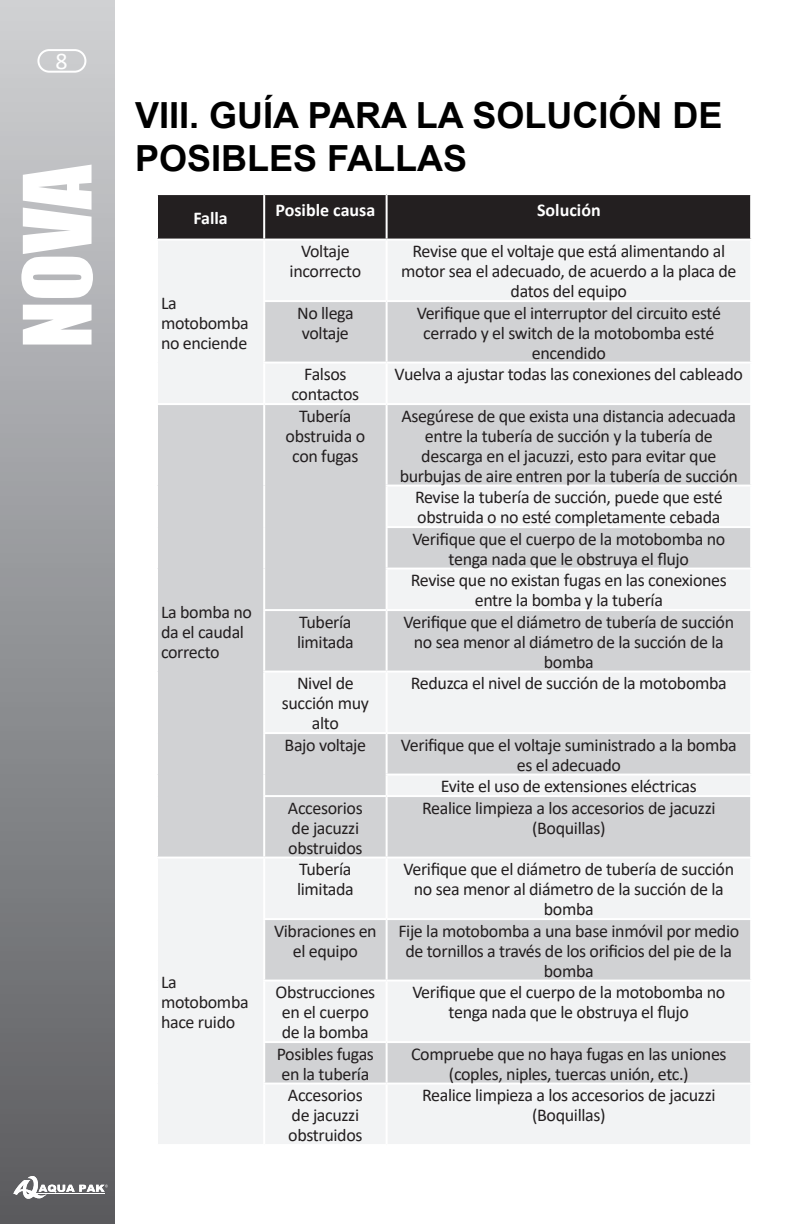
<style>
.page{position:relative;width:792px;height:1224px;background:#fff}
.page>*{position:absolute;margin:0;border:0;box-sizing:border-box;transform-origin:0 0}
.t1{font:87px "Impact";color:#fff}
.t2{font:700 36px/43.2px "Arial";color:#000}
.t3{font:24px "Calibri";color:#fff}
.BODY{font:18px/20px "Calibri";letter-spacing:-.02em;color:#231f20;text-align:center}
.BODY_left{font:18px/20px "Calibri";letter-spacing:-.02em;color:#231f20}
.t4{font:700 18px "Calibri";color:#fff}
.s1{color:#231f20}
</style>
<div class="page">
<div style="left:0;top:0;width:115px;height:1224px;background:linear-gradient(to bottom,#cfd1d4,#5a5b5e)"></div>
<div style="left:37px;top:49px;width:49px;height:24px;border:2px solid #fff;border-radius:11px"></div>
<svg style="left:13px;top:1176px;width:95px;height:24px"></svg>
<div style="left:158px;top:195px;width:592px;height:44px;background:#231f20"></div>
<div style="left:158px;top:241px;width:592px;height:903px;background:#f2f3f4"></div>
<svg style="left:158px;top:301px;width:592px;height:783px;fill:#d1d2d4"></svg>
<hr style="left:263px;top:195px;width:2px;height:44px;background:#fff">
<hr style="left:386px;top:195px;width:2px;height:44px;background:#fff">
<hr style="left:263px;top:241px;width:2px;height:59px;background:#fff">
<hr style="left:386px;top:241px;width:2px;height:59px;background:#fff">
<hr style="left:263px;top:300px;width:124px;height:2px;background:#fff">
<hr style="left:263px;top:302px;width:2px;height:60px;background:#fff">
<hr style="left:387px;top:300px;width:365px;height:2px;background:#fff">
<hr style="left:386px;top:302px;width:2px;height:60px;background:#fff">
<hr style="left:263px;top:362px;width:124px;height:2px;background:#fff">
<hr style="left:263px;top:364px;width:2px;height:39px;background:#fff">
<hr style="left:387px;top:362px;width:365px;height:2px;background:#fff">
<hr style="left:386px;top:364px;width:2px;height:39px;background:#fff">
<hr style="left:156px;top:403px;width:108px;height:2px;background:#fff">
<hr style="left:264px;top:403px;width:123px;height:2px;background:#fff">
<hr style="left:263px;top:405px;width:2px;height:81px;background:#fff">
<hr style="left:387px;top:403px;width:365px;height:2px;background:#fff">
<hr style="left:386px;top:405px;width:2px;height:80px;background:#fff">
<hr style="left:263px;top:486px;width:2px;height:41px;background:#fff">
<hr style="left:386px;top:485px;width:366px;height:2px;background:#fff">
<hr style="left:386px;top:487px;width:2px;height:39px;background:#fff">
<hr style="left:263px;top:527px;width:2px;height:42px;background:#fff">
<hr style="left:386px;top:526px;width:366px;height:2px;background:#fff">
<hr style="left:386px;top:528px;width:2px;height:40px;background:#fff">
<hr style="left:263px;top:569px;width:2px;height:40px;background:#fff">
<hr style="left:386px;top:568px;width:366px;height:2px;background:#fff">
<hr style="left:386px;top:570px;width:2px;height:39px;background:#fff">
<hr style="left:263px;top:609px;width:124px;height:2px;background:#fff">
<hr style="left:263px;top:611px;width:2px;height:60px;background:#fff">
<hr style="left:387px;top:609px;width:365px;height:2px;background:#fff">
<hr style="left:386px;top:611px;width:2px;height:60px;background:#fff">
<hr style="left:263px;top:671px;width:124px;height:2px;background:#fff">
<hr style="left:263px;top:673px;width:2px;height:59px;background:#fff">
<hr style="left:387px;top:671px;width:365px;height:2px;background:#fff">
<hr style="left:386px;top:673px;width:2px;height:59px;background:#fff">
<hr style="left:263px;top:732px;width:124px;height:2px;background:#fff">
<hr style="left:263px;top:734px;width:2px;height:41px;background:#fff">
<hr style="left:387px;top:732px;width:365px;height:2px;background:#fff">
<hr style="left:386px;top:734px;width:2px;height:40px;background:#fff">
<hr style="left:263px;top:775px;width:2px;height:20px;background:#fff">
<hr style="left:386px;top:774px;width:366px;height:2px;background:#fff">
<svg style="left:386px;top:776px;width:2px;height:19px"></svg>
<hr style="left:263px;top:795px;width:124px;height:2px;background:#fff">
<hr style="left:263px;top:797px;width:2px;height:60px;background:#fff">
<hr style="left:387px;top:795px;width:365px;height:2px;background:#fff">
<hr style="left:386px;top:797px;width:2px;height:60px;background:#fff">
<hr style="left:156px;top:857px;width:108px;height:2px;background:#fff">
<hr style="left:264px;top:857px;width:123px;height:2px;background:#fff">
<hr style="left:263px;top:859px;width:2px;height:59px;background:#fff">
<hr style="left:387px;top:857px;width:365px;height:2px;background:#fff">
<hr style="left:386px;top:859px;width:2px;height:59px;background:#fff">
<hr style="left:263px;top:918px;width:124px;height:2px;background:#fff">
<hr style="left:263px;top:920px;width:2px;height:60px;background:#fff">
<hr style="left:387px;top:918px;width:365px;height:2px;background:#fff">
<hr style="left:386px;top:920px;width:2px;height:60px;background:#fff">
<hr style="left:263px;top:980px;width:124px;height:2px;background:#fff">
<hr style="left:263px;top:982px;width:2px;height:59px;background:#fff">
<hr style="left:387px;top:980px;width:365px;height:2px;background:#fff">
<hr style="left:386px;top:982px;width:2px;height:59px;background:#fff">
<hr style="left:263px;top:1041px;width:124px;height:2px;background:#fff">
<hr style="left:263px;top:1043px;width:2px;height:40px;background:#fff">
<hr style="left:387px;top:1041px;width:365px;height:2px;background:#fff">
<hr style="left:386px;top:1043px;width:2px;height:40px;background:#fff">
<hr style="left:263px;top:1083px;width:124px;height:2px;background:#fff">
<hr style="left:263px;top:1085px;width:2px;height:59px;background:#fff">
<hr style="left:387px;top:1083px;width:365px;height:2px;background:#fff">
<hr style="left:386px;top:1085px;width:2px;height:59px;background:#fff">
<h3 class="t3" style="left:56px;top:45px;width:31px">8<span class="s1">8</span></h3>
<h1 class="t1" style="left:-10px;top:348px;width:185px;rotate:-90deg">NOVA</h1>
<p class="t2" style="left:135px;top:94px;width:589px">VIII. GUÍA PARA LA SOLUCIÓN DE<br>POSIBLES FALLAS</p>
<p class="t4" style="left:193px;top:205px;width:36px">Falla</p>
<p class="BODY_left" style="left:161px;top:292px;width:89px">La motobomba no enciende</p>
<p class="BODY_left" style="left:161px;top:601px;width:93px">La bomba no da el caudal correcto</p>
<p class="BODY_left" style="left:161px;top:972px;width:89px">La motobomba hace ruido</p>
<p class="t4" style="left:276px;top:197px;width:101px">Posible causa</p>
<p class="t4" style="left:537px;top:197px;width:65px">Solución</p>
<p class="BODY" style="left:290px;top:241px;width:73px">Voltaje incorrecto</p>
<p class="BODY" style="left:401px;top:241px;width:337px">Revise que el voltaje que está alimentando al motor sea el adecuado, de acuerdo a la placa de datos del equipo</p>
<p class="BODY" style="left:297px;top:302px;width:58px;text-align:left">No llega voltaje</p>
<p class="BODY" style="left:417px;top:302px;width:306px">Verifique que el interruptor del circuito esté cerrado y el switch de la motobomba esté encendido</p>
<p class="BODY" style="left:292px;top:364px;width:69px">Falsos contactos</p>
<p class="BODY" style="left:395px;top:364px;width:350px">Vuelva a ajustar todas las conexiones del cableado</p>
<p class="BODY" style="left:286px;top:405px;width:81px">Tubería obstruida o con fugas</p>
<p class="BODY" style="left:400px;top:405px;width:340px">Asegúrese de que exista una distancia adecuada entre la tubería de succión y la tubería de descarga en el jacuzzi, esto para evitar que burbujas de aire entren por la tubería de succión</p>
<p class="BODY" style="left:415px;top:487px;width:309px;text-align:left">Revise la tubería de succión, puede que esté obstruida o no esté completamente cebada</p>
<p class="BODY" style="left:412px;top:528px;width:315px">Verifique que el cuerpo de la motobomba no tenga nada que le obstruya el flujo</p>
<p class="BODY" style="left:411px;top:570px;width:318px">Revise que no existan fugas en las conexiones entre la bomba y la tubería</p>
<p class="BODY" style="left:297px;top:611px;width:58px;text-align:left">Tubería limitada</p>
<p class="BODY" style="left:403px;top:611px;width:332px">Verifique que el diámetro de tubería de succión no sea menor al diámetro de la succión de la bomba</p>
<p class="BODY" style="left:282px;top:673px;width:89px">Nivel de succión muy alto</p>
<p class="BODY" style="left:411px;top:673px;width:318px">Reduzca el nivel de succión de la motobomba</p>
<p class="BODY" style="left:285px;top:734px;width:83px">Bajo voltaje</p>
<p class="BODY" style="left:401px;top:734px;width:337px">Verifique que el voltaje suministrado a la bomba es el adecuado</p>
<p class="BODY" style="left:441px;top:776px;width:258px">Evite el uso de extensiones eléctricas</p>
<p class="BODY" style="left:288px;top:797px;width:76px;text-align:left">Accesorios de jacuzzi obstruidos</p>
<p class="BODY" style="left:422px;top:797px;width:295px">Realice limpieza a los accesorios de jacuzzi (Boquillas)</p>
<p class="BODY" style="left:297px;top:859px;width:58px;text-align:left">Tubería limitada</p>
<p class="BODY" style="left:403px;top:859px;width:332px">Verifique que el diámetro de tubería de succión no sea menor al diámetro de la succión de la bomba</p>
<p class="BODY" style="left:274px;top:920px;width:104px">Vibraciones en el equipo</p>
<p class="BODY" style="left:398px;top:920px;width:342px">Fije la motobomba a una base inmóvil por medio de tornillos a través de los orificios del pie de la bomba</p>
<p class="BODY" style="left:275px;top:982px;width:101px">Obstrucciones en el cuerpo de la bomba</p>
<p class="BODY" style="left:412px;top:982px;width:315px">Verifique que el cuerpo de la motobomba no tenga nada que le obstruya el flujo</p>
<p class="BODY" style="left:277px;top:1043px;width:99px;text-align:left">Posibles fugas en la tubería</p>
<p class="BODY" style="left:411px;top:1043px;width:317px">Compruebe que no haya fugas en las uniones (coples, niples, tuercas unión, etc.)</p>
<p class="BODY" style="left:288px;top:1085px;width:76px;text-align:left">Accesorios de jacuzzi obstruidos</p>
<p class="BODY" style="left:422px;top:1085px;width:295px">Realice limpieza a los accesorios de jacuzzi (Boquillas)</p>
</div>
